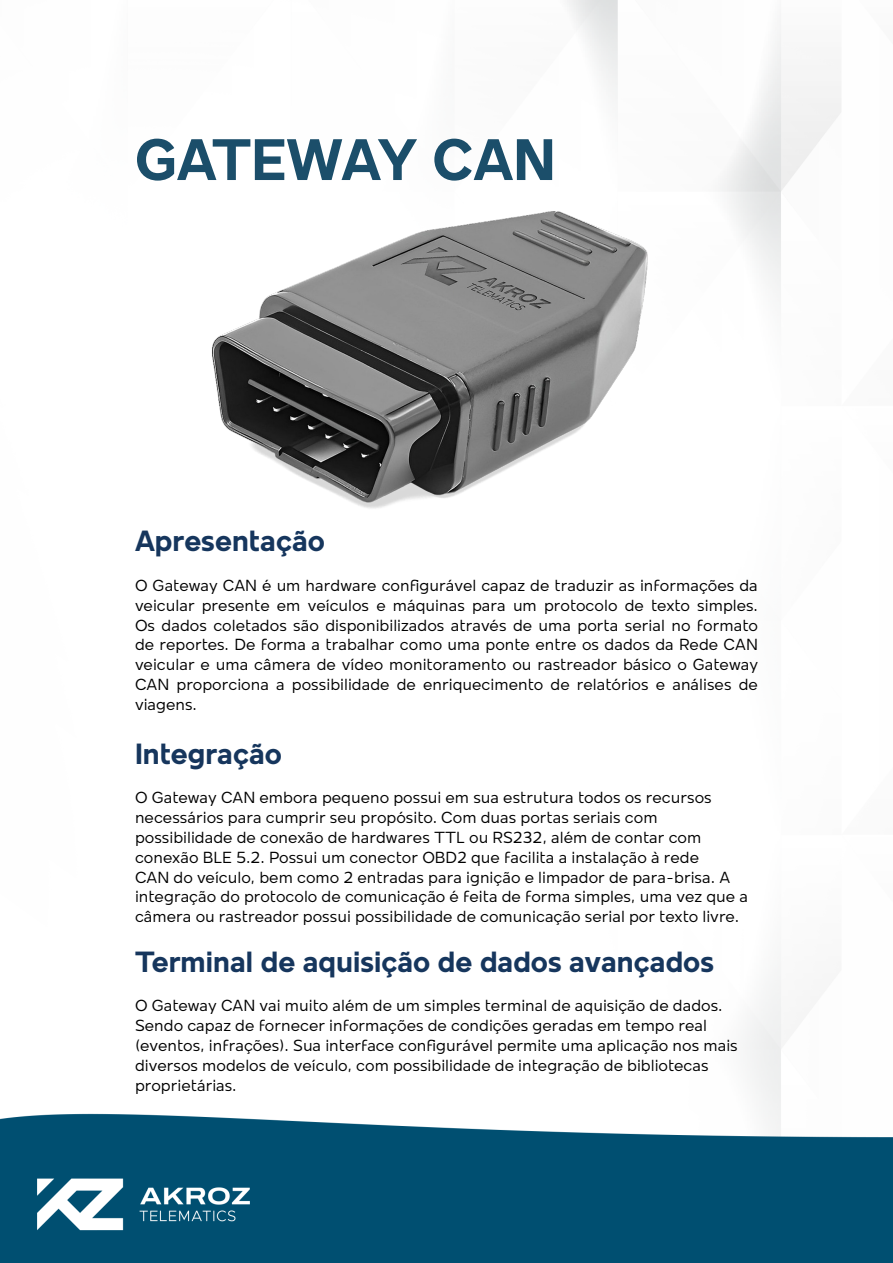
<style>
.page{position:relative;width:893px;height:1263px;background:#fff}
.page>*{position:absolute;margin:0;border:0;box-sizing:border-box;transform-origin:0 0}
.t1{font:700 60px "Mollen";letter-spacing:-.005em;color:#1b4e6a}
.t2{font:700 30px "Mollen";color:#16365d}
.t3{font:16.5px/19.8px "Mollen";color:#000}
</style>
<div class="page">
<img style="left:0;top:0;width:893px;height:1263px">
<img style="left:130px;top:178px;width:628px;height:406px">
<h1 class="t1" style="left:135px;top:125px;width:422px">GATEWAY CAN</h1>
<h2 class="t2" style="left:135px;top:524px;width:191px">Apresentação</h2>
<p class="t3" style="left:135px;top:575px;width:624px;text-align:justify">O Gateway CAN é um hardware configurável capaz de traduzir as informações da veicular presente em veículos e máquinas para um protocolo de texto simples.<br>Os dados coletados são disponibilizados através de uma porta serial no formato de reportes. De forma a trabalhar como uma ponte entre os dados da Rede CAN veicular e uma câmera de vídeo monitoramento ou rastreador básico o Gateway CAN proporciona a possibilidade de enriquecimento de relatórios e análises de viagens.</p>
<h2 class="t2" style="left:135px;top:736px;width:149px">Integração</h2>
<p class="t3" style="left:135px;top:788px;width:614px">O Gateway CAN embora pequeno possui em sua estrutura todos os recursos necessários para cumprir seu propósito. Com duas portas seriais com possibilidade de conexão de hardwares TTL ou RS232, além de contar com conexão BLE 5.2. Possui um conector OBD2 que facilita a instalação à rede<br>CAN do veículo, bem como 2 entradas para ignição e limpador de para-brisa. A integração do protocolo de comunicação é feita de forma simples, uma vez que a câmera ou rastreador possui possibilidade de comunicação serial por texto livre.</p>
<h2 class="t2" style="left:135px;top:944px;width:581px">Terminal de aquisição de dados avançados</h2>
<p class="t3" style="left:135px;top:995px;width:604px">O Gateway CAN vai muito além de um simples terminal de aquisição de dados.<br>Sendo capaz de fornecer informações de condições geradas em tempo real (eventos, infrações). Sua interface configurável permite uma aplicação nos mais diversos modelos de veículo, com possibilidade de integração de bibliotecas proprietárias.</p>
</div>
